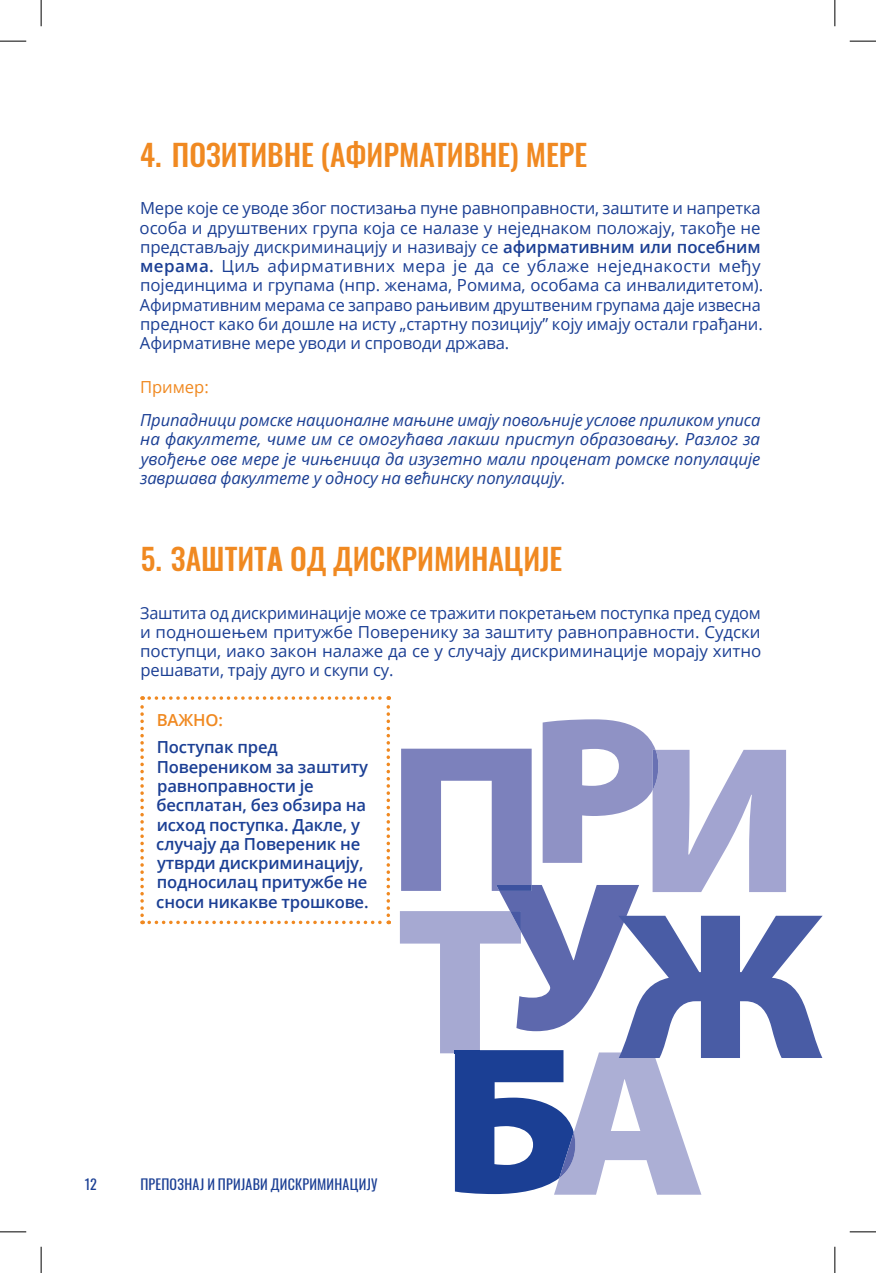
<style>
.page{position:relative;width:876px;height:1273px;background:#fff}
.page>*{position:absolute;margin:0;border:0;box-sizing:border-box;transform-origin:0 0}
.t1{font:500 29.75px "Oswald";color:#f08921}
.t2{font:16.62px/19.2px "Open Sans";letter-spacing:-.01em;color:#1b3f94}
.primer_italik{font:italic 16.62px/19.2px "Open Sans";letter-spacing:-.01em;color:#1b3f94;text-align:justify}
.t3{font:600 16.62px/19.2px "Open Sans";letter-spacing:-.01em;color:#1b3f94}
.primer{font:16.62px "Open Sans";letter-spacing:-.005em;color:#f08921}
.t4{font:600 16.62px "Open Sans";letter-spacing:-.01em;color:#f08921}
.t5{font:14px "Oswald";letter-spacing:.02em;color:#1b3f94}
.s1{font-weight:600}
.s2{font-weight:700}
</style>
<div class="page">
<svg style="left:140px;top:915px;width:4px;height:7px"></svg>
<hr style="left:142px;top:921px;width:246px;height:3px;background:#fff">
<svg style="left:140px;top:696px;width:250px;height:219px"></svg>
<svg style="left:149px;top:921px;width:240px;height:3px"></svg>
<svg style="left:400px;top:719px;width:423px;height:476px"></svg>
<svg style="left:0;top:41px;width:26px;height:1px"></svg>
<svg style="left:850px;top:41px;width:26px;height:1px"></svg>
<svg style="left:0;top:1231px;width:26px;height:1px"></svg>
<svg style="left:850px;top:1231px;width:26px;height:1px"></svg>
<svg style="left:41px;top:0;width:1px;height:26px"></svg>
<svg style="left:41px;top:1247px;width:1px;height:26px"></svg>
<svg style="left:835px;top:0;width:1px;height:26px"></svg>
<svg style="left:835px;top:1247px;width:1px;height:26px"></svg>
<p class="t1" style="left:140px;top:139px;width:448px">4. ПОЗИТИВНЕ (АФИРМАТИВНЕ) МЕРЕ</p>
<p class="t2" style="left:140px;top:198px;width:625px">Мере које се уводе због постизања пуне равноправности, заштите и напретка особа и друштвених група која се налазе у неједнаком положају, такође не представљају дискриминацију и називају се <span class="s1">афирмативним или посебним мерама.</span> Циљ афирмативних мера је да се ублаже неједнакости међу појединцима и групама (нпр. женама, Ромима, особама са инвалидитетом).<br>Афирмативним мерама се заправо рањивим друштвеним групама даје извесна предност како би дошле на исту „стартну позицију” коју имају остали грађани.<br>Афирмативне мере уводи и спроводи држава.</p>
<p class="primer" style="left:140px;top:376px;width:70px">Пример:</p>
<p class="primer_italik" style="left:140px;top:410px;width:622px">Припадници ромске националне мањине имају повољније услове приликом уписа на факултете, чиме им се омогућава лакши приступ образовању. Разлог за увођење ове мере је чињеница да изузетно мали проценат ромске популације завршава факултете у односу на већинску популацију.</p>
<p class="t1" style="left:141px;top:544px;width:423px">5. ЗАШТИТ<span class="s2">A</span> ОД ДИСКРИМИНАЦИЈЕ</p>
<p class="t2" style="left:140px;top:603px;width:623px;text-align:justify">Заштита од дискриминације може се тражити покретањем поступка пред судом и подношењем притужбе Поверенику за заштиту равноправности. Судски поступци, иако закон налаже да се у случају дискриминације морају хитно решавати, трају дуго и скупи су.</p>
<p class="t4" style="left:157px;top:708px;width:68px">ВАЖНО:</p>
<p class="t3" style="left:156px;top:737px;width:214px">Поступак пред<br>Повереником за заштиту равноправности је бесплатан, без обзира на исход поступка. Дакле, у случају да Повереник не утврди дискриминацију, подносилац притужбе не сноси никакве трошкове.</p>
<p class="t5" style="left:85px;top:1171px;width:14px">12</p>
<p class="t5" style="left:140px;top:1171px;width:239px">ПРЕПОЗНАЈ И ПРИЈАВИ ДИСКРИМИНАЦИЈУ</p>
</div>
